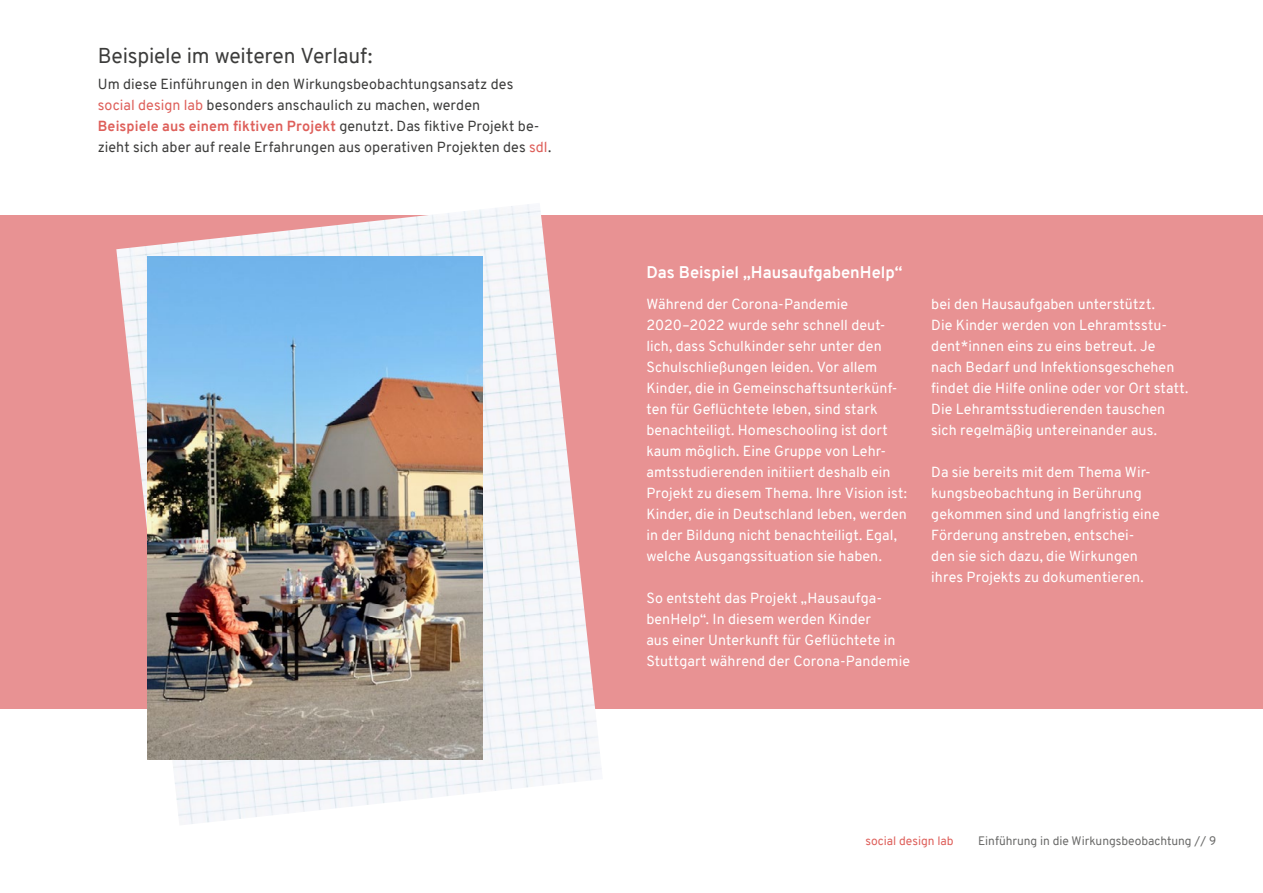
<style>
.page{position:relative;width:1263px;height:893px;background:#fff}
.page>*{position:absolute;margin:0;border:0;box-sizing:border-box;transform-origin:0 0}
.t1{font:21px "Overpass";letter-spacing:-.01em;color:#3c3c3b}
.t2{font:700 16.5px "Overpass";color:#fff}
.t3{font:14.25px/21px "Overpass";letter-spacing:.005em;color:#fff}
.t4{font:14.25px/21px "Overpass";letter-spacing:.005em;color:#3c3c3b}
.t5{font:12px "Overpass";color:#6b6b6a}
.t6{font:12px "Overpass";color:#de5f5a}
.s1{color:#de5f5a}
.s2{font-weight:700;color:#de5f5a}
</style>
<div class="page">
<div style="left:0;top:215px;width:1263px;height:493px;background:#e89293"></div>
<img style="left:116px;top:204px;width:487px;height:620px">
<img style="left:148px;top:257px;width:335px;height:502px">
<h1 class="t1" style="left:98px;top:40px;width:276px">Beispiele im weiteren Verlauf:</h1>
<p class="t4" style="left:98px;top:73px;width:455px">Um diese Einführungen in den Wirkungsbeobachtungsansatz des <span class="s1">social design lab</span> besonders anschaulich zu machen, werden<br><span class="s2">Beispiele aus einem fiktiven Projekt</span> genutzt. Das fiktive Projekt be&shy;zieht sich aber auf reale Erfahrungen aus operativen Projekten des <span class="s1">sdl</span>.</p>
<p class="t2" style="left:646px;top:260px;width:258px">Das Beispiel „HausaufgabenHelp“</p>
<p class="t3" style="left:646px;top:294px;width:262px">Während der Corona-Pandemie 2020–2022 wurde sehr schnell deut&shy;lich, dass Schulkinder sehr unter den Schulschließungen leiden. Vor allem Kinder, die in Gemeinschaftsunterkünf&shy;ten für Geflüchtete leben, sind stark benachteiligt. Homeschooling ist dort kaum möglich. Eine Gruppe von Lehr&shy;amtsstudierenden initiiert deshalb ein Projekt zu diesem Thema. Ihre Vision ist:<br>Kinder, die in Deutschland leben, werden in der Bildung nicht benachteiligt. Egal, welche Ausgangssituation sie haben.</p>
<p class="t3" style="left:646px;top:588px;width:265px">So entsteht das Projekt „Hausaufga&shy;benHelp“. In diesem werden Kinder<br>aus einer Unterkunft für Geflüchtete in Stuttgart während der Corona-Pandemie</p>
<p class="t3" style="left:931px;top:294px;width:259px">bei den Hausaufgaben unterstützt.<br>Die Kinder werden von Lehramtsstu&shy;dent*innen eins zu eins betreut. Je nach Bedarf und Infektionsgeschehen findet die Hilfe online oder vor Ort statt.<br>Die Lehramtsstudierenden tauschen sich regelmäßig untereinander aus.</p>
<p class="t3" style="left:931px;top:462px;width:230px">Da sie bereits mit dem Thema Wir&shy;kungsbeobachtung in Berührung gekommen sind und langfristig eine Förderung anstreben, entschei&shy;den sie sich dazu, die Wirkungen ihres Projekts zu dokumentieren.</p>
<p class="t6" style="left:865px;top:832px;width:90px">social design lab</p>
<p class="t5" style="left:978px;top:832px;width:240px">Einführung in die Wirkungsbeobachtung // 9</p>
</div>
